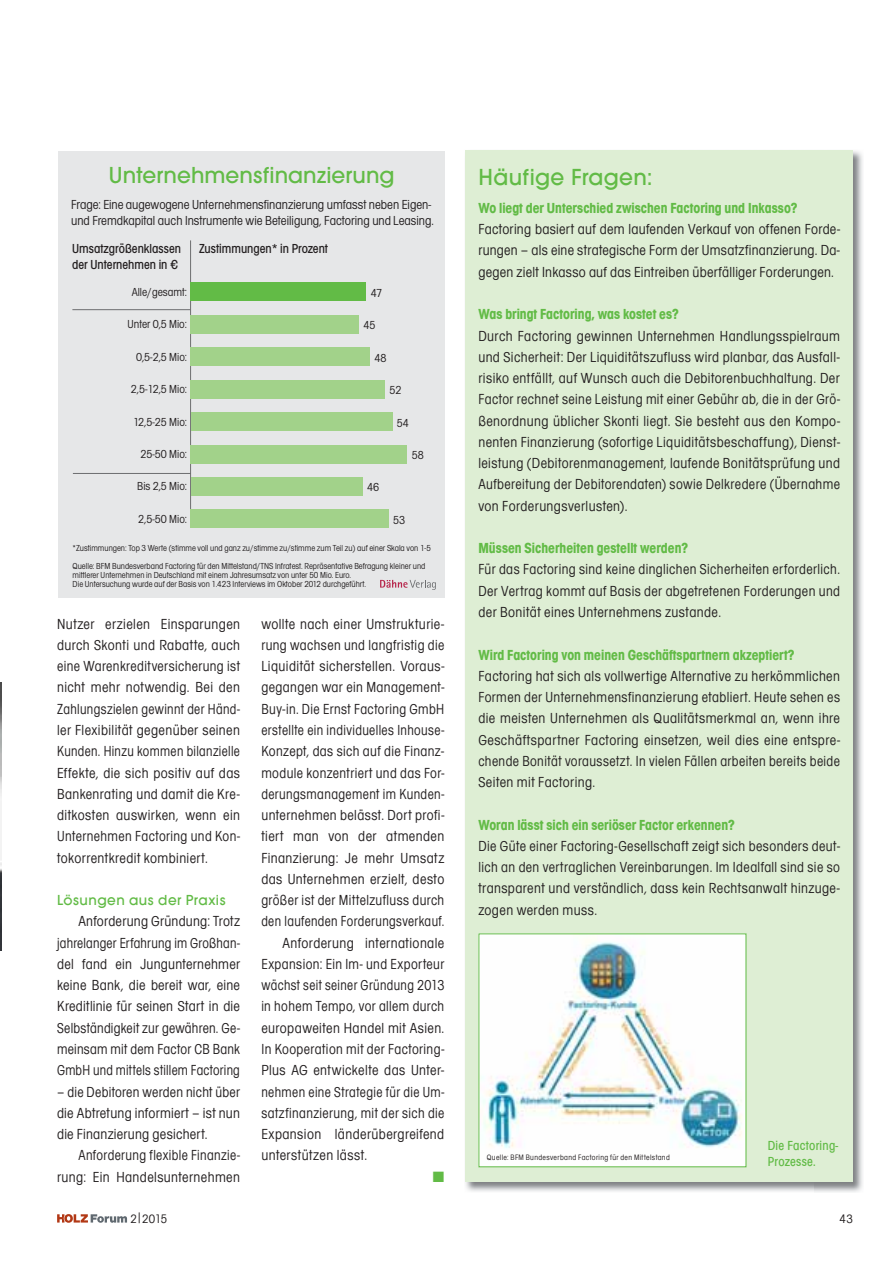
<style>
.page{position:relative;width:896px;height:1264px;background:#fff}
.page>*{position:absolute;margin:0;border:0;box-sizing:border-box;transform-origin:0 0}
.t1{font:500 24px "Avignon";color:#62bb46}
.t2{font:15px/21.3px "Avignon Cd";letter-spacing:.025em;color:#231f20}
.t3{font:15px "Avignon Cd";letter-spacing:.025em;color:#231f20;scale:.96 1}
.t4{font:15px "Avignon Cd";letter-spacing:.025em;color:#231f20;scale:.93 1}
.t5{font:15px "Avignon Cd";letter-spacing:.025em;color:#231f20;scale:.95 1}
.t6{font:15px "Avignon Cd";letter-spacing:.025em;color:#231f20;scale:.94 1}
.t7{font:500 15px "Avignon";letter-spacing:.03em;color:#62bb46}
.t8{font:13.5px/16.2px "Avignon Cd";color:#231f20}
.t9{font:500 13.5px/16.2px "Avignon Cd";color:#231f20}
.t10{font:500 13.5px/16.5px "Avignon Cd";letter-spacing:.02em;color:#62bb46}
.t11{font:12.75px "Avignon Cd";color:#231f20}
.t12{font:12px "Avignon Cd";color:#231f20}
.t13{font:9px/18px "Avignon Cd";color:#231f20}
.t14{font:8.1px "Avignon Cd";letter-spacing:.045em;color:#231f20}
.s1{font-weight:700;color:#62bb46}
</style>
<div class="page">
<img style="left:465px;top:150px;width:397px;height:1042px">
<div style="left:465px;top:151px;width:387px;height:1031px;background:#deeed4"></div>
<img style="left:480px;top:935px;width:264px;height:230px">
<img style="left:0;top:682px;width:2px;height:268px">
<div style="left:58px;top:151px;width:386px;height:446px;background:#e6e7e8"></div>
<svg style="left:380px;top:580px;width:56px;height:10px"></svg>
<hr style="left:190px;top:240px;width:1px;height:287px;background:#6d6e70">
<div style="left:190px;top:283px;width:176px;height:18px;background:#62bb46"></div>
<div style="left:190px;top:315px;width:169px;height:18px;background:#a2d28a"></div>
<div style="left:190px;top:348px;width:180px;height:18px;background:#a2d28a"></div>
<div style="left:190px;top:380px;width:195px;height:18px;background:#a2d28a"></div>
<div style="left:190px;top:412px;width:202px;height:19px;background:#a2d28a"></div>
<div style="left:190px;top:445px;width:217px;height:18px;background:#a2d28a"></div>
<div style="left:190px;top:477px;width:172px;height:18px;background:#a2d28a"></div>
<div style="left:190px;top:510px;width:198px;height:18px;background:#a2d28a"></div>
<hr style="left:72px;top:309px;width:118px;height:1px;background:#6d6e70">
<hr style="left:73px;top:473px;width:118px;height:1px;background:#6d6e70">
<svg style="left:57px;top:1214px;width:70px;height:8px"></svg>
<p class="t1" style="left:109px;top:160px;width:287px">Unternehmensfinanzierung</p>
<p class="t8" style="left:71px;top:198px;width:364px">Frage: Eine augewogene Unternehmensfinanzierung umfasst neben Eigen&shy;und Fremdkapital auch Instrumente wie Beteiligung, Factoring und Leasing.</p>
<p class="t9" style="left:72px;top:242px;width:110px">Umsatzgrößenklassen der Unternehmen in ¤</p>
<p class="t12" style="left:132px;top:288px;width:57px">Alle/gesamt:</p>
<p class="t12" style="left:128px;top:320px;width:61px">Unter 0,5 Mio:</p>
<p class="t12" style="left:136px;top:353px;width:52px">0,5-2,5 Mio:</p>
<p class="t12" style="left:131px;top:385px;width:58px">2,5-12,5 Mio:</p>
<p class="t12" style="left:133px;top:417px;width:55px">12,5-25 Mio:</p>
<p class="t12" style="left:140px;top:450px;width:48px">25-50 Mio:</p>
<p class="t12" style="left:137px;top:482px;width:51px">Bis 2,5 Mio:</p>
<p class="t9" style="left:199px;top:242px;width:130px">Zustimmungen* in Prozent</p>
<p class="t12" style="left:371px;top:289px;width:13px">47</p>
<p class="t12" style="left:363px;top:321px;width:14px">45</p>
<p class="t12" style="left:374px;top:354px;width:14px">48</p>
<p class="t12" style="left:389px;top:386px;width:14px">52</p>
<p class="t12" style="left:397px;top:418px;width:14px">54</p>
<p class="t12" style="left:367px;top:483px;width:14px">46</p>
<p class="t12" style="left:412px;top:451px;width:14px">58</p>
<p class="t12" style="left:138px;top:515px;width:50px">2,5-50 Mio:</p>
<p class="t12" style="left:393px;top:516px;width:14px">53</p>
<p class="t13" style="left:73px;top:540px;width:359px">*Zustimmungen: Top 3 Werte (stimme voll und ganz zu/stimme zu/stimme zum Teil zu) auf einer Skala von 1-5<br>Quelle: BFM Bundesverband Factoring für den Mittelstand/TNS Infratest. Repräsentative Befragung kleiner und</p>
<p class="t13" style="left:73px;top:572px;width:295px;line-height:9px">mittlerer Unternehmen in Deutschland mit einem Jahresumsatz von unter 50 Mio. Euro.<br>Die Untersuchung wurde auf der Basis von 1.423 Interviews im Oktober 2012 durchgeführt.</p>
<p class="t2" style="left:57px;top:613px;width:184px;text-align:justify">Nutzer erzielen Einsparungen durch Skonti und Rabatte, auch eine Warenkreditversicherung ist nicht mehr notwendig. Bei den Zahlungszielen gewinnt der Händ&shy;ler Flexibilität gegenüber seinen Kunden. Hinzu kommen bilanzielle Effekte, die sich positiv auf das Bankenrating und damit die Kre&shy;ditkosten auswirken, wenn ein Unternehmen Factoring und Kon&shy;tokorrentkredit kombiniert.</p>
<p class="t7" style="left:57px;top:891px;width:170px">Lösungen aus der Praxis</p>
<p class="t2" style="left:78px;top:911px;width:163px">Anforderung Gründung: Trotz</p>
<p class="t6" style="left:57px;top:934px;width:196px">jahrelanger Erfahrung im Großhan-</p>
<p class="t2" style="left:57px;top:953px;width:184px">del fand ein Jungunternehmer</p>
<p class="t2" style="left:57px;top:974px;width:184px">keine Bank, die bereit war, eine</p>
<p class="t2" style="left:57px;top:996px;width:184px">Kreditlinie für seinen Start in die</p>
<p class="t3" style="left:57px;top:1019px;width:192px">Selbständigkeit zur gewähren. Ge-</p>
<p class="t3" style="left:57px;top:1040px;width:192px">meinsam mit dem Factor CB Bank</p>
<p class="t4" style="left:57px;top:1061px;width:198px">GmbH und mittels stillem Factoring</p>
<p class="t2" style="left:57px;top:1081px;width:184px">– die Debitoren werden nicht über</p>
<p class="t2" style="left:57px;top:1102px;width:184px">die Abtretung informiert – ist nun</p>
<p class="t2" style="left:57px;top:1123px;width:152px">die Finanzierung gesichert.</p>
<p class="t5" style="left:78px;top:1147px;width:172px">Anforderung flexible Finanzie-</p>
<p class="t2" style="left:57px;top:1166px;width:184px">rung: Ein Handelsunternehmen</p>
<p class="t2" style="left:261px;top:613px;width:184px">wollte nach einer Umstrukturie-</p>
<p class="t2" style="left:261px;top:634px;width:184px">rung wachsen und langfristig die</p>
<p class="t2" style="left:261px;top:655px;width:184px">Liquidität sicherstellen. Voraus-</p>
<p class="t2" style="left:261px;top:677px;width:184px">gegangen war ein Management-</p>
<p class="t3" style="left:261px;top:700px;width:192px">Buy-in. Die Ernst Factoring GmbH</p>
<p class="t5" style="left:261px;top:721px;width:194px">erstellte ein individuelles Inhouse-</p>
<p class="t2" style="left:261px;top:740px;width:184px">Konzept, das sich auf die Finanz-</p>
<p class="t2" style="left:261px;top:762px;width:184px">module konzentriert und das For-</p>
<p class="t5" style="left:261px;top:785px;width:194px">derungsmanagement im Kunden-</p>
<p class="t2" style="left:261px;top:804px;width:184px">unternehmen belässt. Dort profi-</p>
<p class="t2" style="left:261px;top:826px;width:184px">tiert man von der atmenden</p>
<p class="t2" style="left:261px;top:847px;width:184px">Finanzierung: Je mehr Umsatz</p>
<p class="t2" style="left:261px;top:868px;width:184px">das Unternehmen erzielt, desto</p>
<p class="t2" style="left:261px;top:889px;width:184px">größer ist der Mittelzufluss durch</p>
<p class="t4" style="left:261px;top:913px;width:198px">den laufenden Forderungsverkauf.</p>
<p class="t2" style="left:282px;top:932px;width:163px">Anforderung internationale</p>
<p class="t2" style="left:261px;top:953px;width:184px">Expansion: Ein Im- und Exporteur</p>
<p class="t4" style="left:261px;top:976px;width:198px">wächst seit seiner Gründung 2013</p>
<p class="t2" style="left:261px;top:996px;width:184px">in hohem Tempo, vor allem durch</p>
<p class="t2" style="left:261px;top:1017px;width:184px">europaweiten Handel mit Asien.</p>
<p class="t2" style="left:261px;top:1038px;width:184px">In Kooperation mit der Factoring-</p>
<p class="t2" style="left:261px;top:1059px;width:184px">Plus AG entwickelte das Unter-</p>
<p class="t6" style="left:261px;top:1083px;width:196px">nehmen eine Strategie für die Um-</p>
<p class="t3" style="left:261px;top:1104px;width:192px">satzfinanzierung, mit der sich die</p>
<p class="t2" style="left:261px;top:1123px;width:184px">Expansion länderübergreifend</p>
<p class="t2" style="left:261px;top:1144px;width:107px">unterstützen lässt.</p>
<p class="t1" style="left:478px;top:163px;width:175px">Häufige Fragen:</p>
<p class="t2" style="left:478px;top:197px;width:363px"><span class="s1">Wo liegt der Unterschied zwischen Factoring und Inkasso?<br></span>Factoring basiert auf dem laufenden Verkauf von offenen Forde&shy;rungen – als eine strategische Form der Umsatzfinanzierung. Da&shy;gegen zielt Inkasso auf das Eintreiben überfälliger Forderungen.</p>
<p class="t2" style="left:478px;top:304px;width:363px"><span class="s1">Was bringt Factoring, was kostet es?<br></span>Durch Factoring gewinnen Unternehmen Handlungsspielraum und Sicherheit: Der Liquiditätszufluss wird planbar, das Ausfall&shy;risiko entfällt, auf Wunsch auch die Debitorenbuchhaltung. Der Factor rechnet seine Leistung mit einer Gebühr ab, die in der Grö&shy;ßenordnung üblicher Skonti liegt. Sie besteht aus den Kompo&shy;nenten Finanzierung (sofortige Liquiditätsbeschaffung), Dienst&shy;leistung (Debitorenmanagement, laufende Bonitätsprüfung und Aufbereitung der Debitorendaten) sowie Delkredere (Übernahme von Forderungsverlusten).</p>
<p class="t2" style="left:478px;top:538px;width:363px"><span class="s1">Müssen Sicherheiten gestellt werden?<br></span>Für das Factoring sind keine dinglichen Sicherheiten erforderlich.<br>Der Vertrag kommt auf Basis der abgetretenen Forderungen und der Bonität eines Unternehmens zustande.</p>
<p class="t2" style="left:478px;top:644px;width:363px"><span class="s1">Wird Factoring von meinen Geschäftspartnern akzeptiert?<br></span>Factoring hat sich als vollwertige Alternative zu herkömmlichen Formen der Unternehmensfinanzierung etabliert. Heute sehen es die meisten Unternehmen als Qualitätsmerkmal an, wenn ihre Geschäftspartner Factoring einsetzen, weil dies eine entspre&shy;chende Bonität voraussetzt. In vielen Fällen arbeiten bereits beide Seiten mit Factoring.</p>
<p class="t2" style="left:478px;top:814px;width:363px"><span class="s1">Woran lässt sich ein seriöser Factor erkennen?<br></span>Die Güte einer Factoring-Gesellschaft zeigt sich besonders deut&shy;lich an den vertraglichen Vereinbarungen. Im Idealfall sind sie so transparent und verständlich, dass kein Rechtsanwalt hinzuge&shy;zogen werden muss.</p>
<p class="t14" style="left:487px;top:1153px;width:184px">Quelle: BFM Bundesverband Factoring für den Mittelstand</p>
<p class="t10" style="left:767px;top:1137px;width:72px">Die Factoring-<br>Prozesse.</p>
<p class="t11" style="left:130px;top:1211px;width:38px">2|2015</p>
<p class="t11" style="left:839px;top:1211px;width:15px">43</p>
</div>
